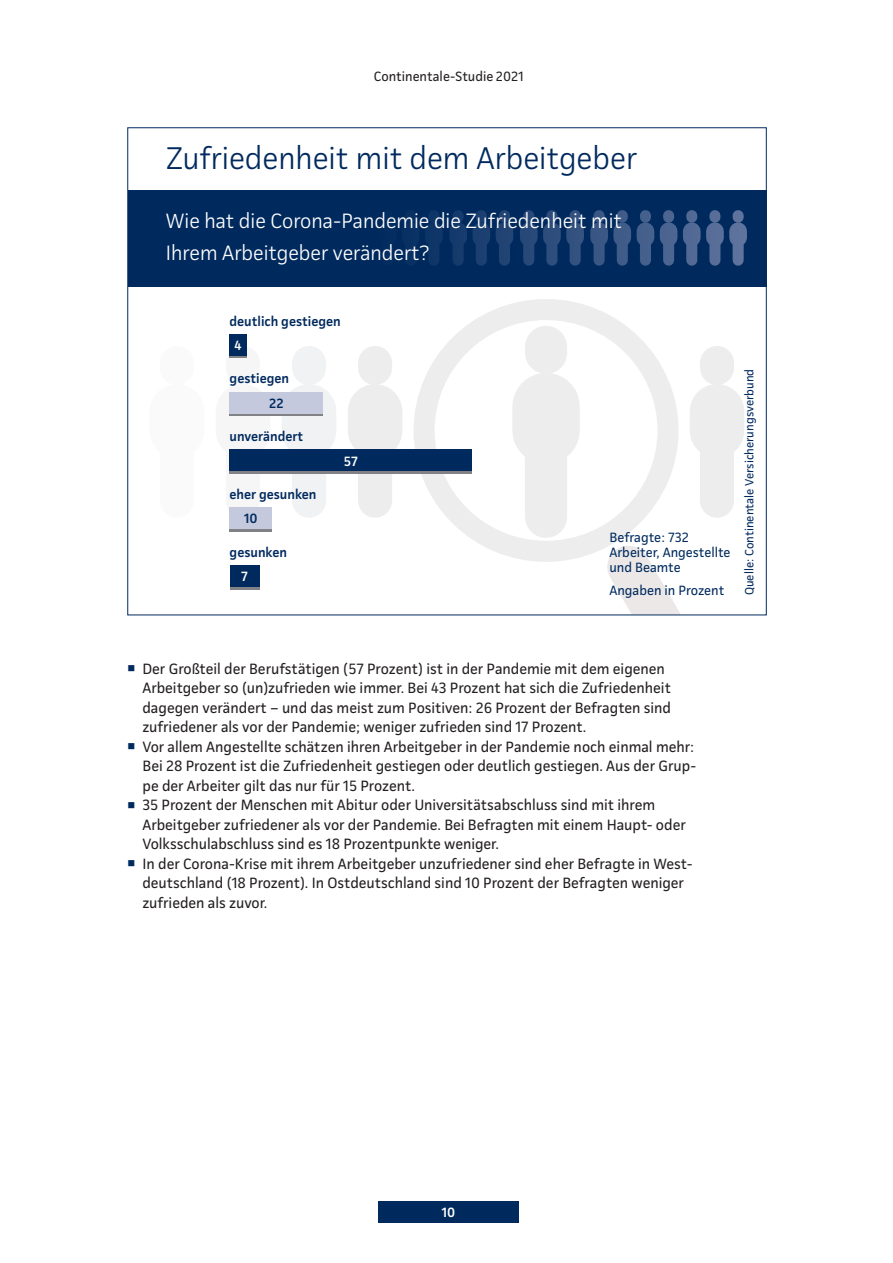
<style>
.page{position:relative;width:893px;height:1263px;background:#fff}
.page>*{position:absolute;margin:0;border:0;box-sizing:border-box;transform-origin:0 0}
.Grafikheadline{font:300 31.5px "Continentale Pro";color:#002a5e}
.Fragestellung{font:300 20.85px/32.1px "Continentale Pro";color:#fff}
.t1{font:15px/19.5px "Continentale Pro";color:#231f20}
.Befragte_Angaben_in{font:13.5px/15px "Continentale Pro";color:#002a5e}
.Säulenlegende{font:600 13.5px "Continentale Pro";color:#002a5e}
.t2{font:13.5px "Continentale Pro";color:#231f20}
.Prozent_in_Weiß{font:600 13.5px "Continentale Pro";color:#fff}
.Prozent_in_Blau{font:600 13.5px "Continentale Pro";color:#002a5e}
.Quelle{font:12px "Continentale Pro";color:#002a5e}
</style>
<div class="page">
<div style="left:358px;top:363px;width:34px;height:5px;background:#ededee"></div>
<div style="left:348px;top:411px;width:54px;height:20px;background:#ededee"></div>
<div style="left:358px;top:402px;width:34px;height:99px;background:#ededee"></div>
<div style="left:414px;top:299px;width:264px;height:263px;border:21px solid #e1e2e4;border-radius:50%"></div>
<div style="left:525px;top:395px;width:42px;height:122px;background:#ededee"></div>
<div style="left:525px;top:347px;width:42px;height:6px;background:#ededee"></div>
<div style="left:512px;top:406px;width:68px;height:24px;background:#ededee"></div>
<div style="left:700px;top:402px;width:34px;height:99px;background:#ededee"></div>
<div style="left:700px;top:363px;width:34px;height:5px;background:#ededee"></div>
<div style="left:690px;top:411px;width:54px;height:20px;background:#ededee"></div>
<div style="left:292px;top:402px;width:34px;height:99px;background:#f1f2f3"></div>
<div style="left:292px;top:363px;width:34px;height:5px;background:#f1f2f3"></div>
<div style="left:282px;top:411px;width:54px;height:20px;background:#f1f2f3"></div>
<div style="left:226px;top:402px;width:34px;height:99px;background:#f0f1f2"></div>
<div style="left:226px;top:363px;width:34px;height:5px;background:#f0f1f2"></div>
<div style="left:216px;top:411px;width:54px;height:20px;background:#f0f1f2"></div>
<div style="left:160px;top:402px;width:34px;height:99px;background:#f7f7f8"></div>
<div style="left:160px;top:363px;width:34px;height:5px;background:#f7f7f8"></div>
<div style="left:150px;top:411px;width:54px;height:20px;background:#f7f7f8"></div>
<svg style="left:604px;top:543px;width:76px;height:70px"></svg>
<div style="left:128px;top:190px;width:638px;height:97px;background:#002a5e"></div>
<div style="left:686px;top:228px;width:11px;height:32px;background:#526a94"></div>
<div style="left:683px;top:231px;width:18px;height:6px;background:#526a94"></div>
<div style="left:594px;top:228px;width:11px;height:32px;background:#3a5784"></div>
<div style="left:590px;top:231px;width:18px;height:6px;background:#395684"></div>
<div style="left:709px;top:228px;width:11px;height:32px;background:#586e98"></div>
<div style="left:706px;top:231px;width:18px;height:6px;background:#586e98"></div>
<div style="left:617px;top:228px;width:11px;height:32px;background:#405b88"></div>
<div style="left:613px;top:231px;width:18px;height:6px;background:#405b88"></div>
<div style="left:733px;top:228px;width:11px;height:32px;background:#6377a0"></div>
<div style="left:729px;top:231px;width:18px;height:6px;background:#6377a0"></div>
<div style="left:640px;top:228px;width:11px;height:32px;background:#46608c"></div>
<div style="left:637px;top:231px;width:17px;height:6px;background:#46608c"></div>
<div style="left:663px;top:228px;width:11px;height:32px;background:#4c6590"></div>
<div style="left:660px;top:231px;width:17px;height:6px;background:#4c6590"></div>
<div style="left:523px;top:228px;width:11px;height:32px;background:#274978"></div>
<div style="left:520px;top:231px;width:18px;height:6px;background:#274978"></div>
<div style="left:453px;top:228px;width:11px;height:32px;background:#153a6c"></div>
<div style="left:449px;top:231px;width:18px;height:6px;background:#153a6c"></div>
<div style="left:546px;top:228px;width:11px;height:32px;background:#2e4d7c"></div>
<div style="left:543px;top:231px;width:18px;height:6px;background:#2e4d7c"></div>
<div style="left:476px;top:228px;width:11px;height:32px;background:#1b3f70"></div>
<div style="left:472px;top:231px;width:18px;height:6px;background:#1b3f70"></div>
<div style="left:405px;top:228px;width:11px;height:32px;background:#093164"></div>
<div style="left:402px;top:231px;width:17px;height:6px;background:#093164"></div>
<div style="left:570px;top:228px;width:11px;height:32px;background:#345280"></div>
<div style="left:566px;top:231px;width:18px;height:6px;background:#335280"></div>
<div style="left:499px;top:228px;width:11px;height:32px;background:#214474"></div>
<div style="left:496px;top:231px;width:17px;height:6px;background:#214474"></div>
<div style="left:428px;top:228px;width:11px;height:32px;background:#0f3568"></div>
<div style="left:425px;top:231px;width:18px;height:6px;background:#0f3568"></div>
<div style="left:378px;top:1201px;width:141px;height:21px;background:#002a5e"></div>
<svg style="left:230px;top:355px;width:17px;height:3px"></svg>
<div style="left:230px;top:334px;width:17px;height:21px;background:#002a5e"></div>
<div style="left:230px;top:395px;width:93px;height:21px;background:linear-gradient(to right,#c4c9dd,#c4c9dd)"></div>
<div style="left:230px;top:392px;width:93px;height:21px;background:#c4c9dd"></div>
<div style="left:230px;top:452px;width:242px;height:22px;background:#808285"></div>
<div style="left:230px;top:450px;width:242px;height:21px;background:#002a5e"></div>
<div style="left:230px;top:510px;width:42px;height:21px;background:#808285"></div>
<div style="left:230px;top:508px;width:42px;height:21px;background:#c4c9dd"></div>
<div style="left:230px;top:568px;width:29px;height:21px;background:#808285"></div>
<div style="left:230px;top:565px;width:29px;height:22px;background:#002a5e"></div>
<p class="t2" style="left:374px;top:69px;width:151px">Continentale-Studie 2021</p>
<p class="Grafikheadline" style="left:166px;top:140px;width:473px">Zufriedenheit mit dem Arbeitgeber</p>
<p class="Fragestellung" style="left:166px;top:205px;width:458px">Wie hat die Corona-Pandemie die Zufriedenheit mit<br>Ihrem Arbeitgeber verändert?</p>
<p class="Säulenlegende" style="left:230px;top:313px;width:113px">deutlich gestiegen</p>
<p class="Prozent_in_Weiß" style="left:235px;top:337px;width:9px">4</p>
<p class="Säulenlegende" style="left:230px;top:370px;width:61px">gestiegen</p>
<p class="Prozent_in_Blau" style="left:269px;top:395px;width:16px">22</p>
<p class="Säulenlegende" style="left:230px;top:428px;width:75px">unverändert</p>
<p class="Säulenlegende" style="left:230px;top:486px;width:88px">eher gesunken</p>
<p class="Prozent_in_Blau" style="left:244px;top:511px;width:15px">10</p>
<p class="Säulenlegende" style="left:230px;top:544px;width:59px">gesunken</p>
<p class="Prozent_in_Weiß" style="left:241px;top:568px;width:8px">7</p>
<p class="Prozent_in_Weiß" style="left:344px;top:453px;width:15px">57</p>
<p class="Befragte_Angaben_in" style="left:609px;top:529px;width:123px">Befragte: 732<br>Arbeiter, Angestellte und Beamte</p>
<p class="Befragte_Angaben_in" style="left:609px;top:583px;width:116px">Angaben in Prozent</p>
<p class="Quelle" style="left:742px;top:595px;width:228px;rotate:-90deg">Quelle: Continentale Versicherungsverbund</p>
<p class="t1" style="left:142px;top:659px;width:530px">Der Großteil der Berufstätigen (57 Prozent) ist in der Pandemie mit dem eigenen Arbeitgeber so (un)zufrieden wie immer. Bei 43 Prozent hat sich die Zufriedenheit dagegen verändert – und das meist zum Positiven: 26 Prozent der Befragten sind zufriedener als vor der Pandemie; weniger zufrieden sind 17 Prozent.</p>
<p class="t1" style="left:142px;top:737px;width:555px">Vor allem Angestellte schätzen ihren Arbeitgeber in der Pandemie noch einmal mehr:<br>Bei 28 Prozent ist die Zufriedenheit gestiegen oder deutlich gestiegen. Aus der Grup&shy;pe der Arbeiter gilt das nur für 15 Prozent.</p>
<p class="t1" style="left:142px;top:795px;width:545px">35 Prozent der Menschen mit Abitur oder Universitätsabschluss sind mit ihrem<br>Arbeitgeber zufriedener als vor der Pandemie. Bei Befragten mit einem Haupt- oder<br>Volksschulabschluss sind es 18 Prozentpunkte weniger.</p>
<p class="t1" style="left:142px;top:854px;width:552px">In der Corona-Krise mit ihrem Arbeitgeber unzufriedener sind eher Befragte in West&shy;deutschland (18 Prozent). In Ostdeutschland sind 10 Prozent der Befragten weniger zufrieden als zuvor.</p>
<p class="Prozent_in_Weiß" style="left:442px;top:1204px;width:15px">10</p>
</div>
